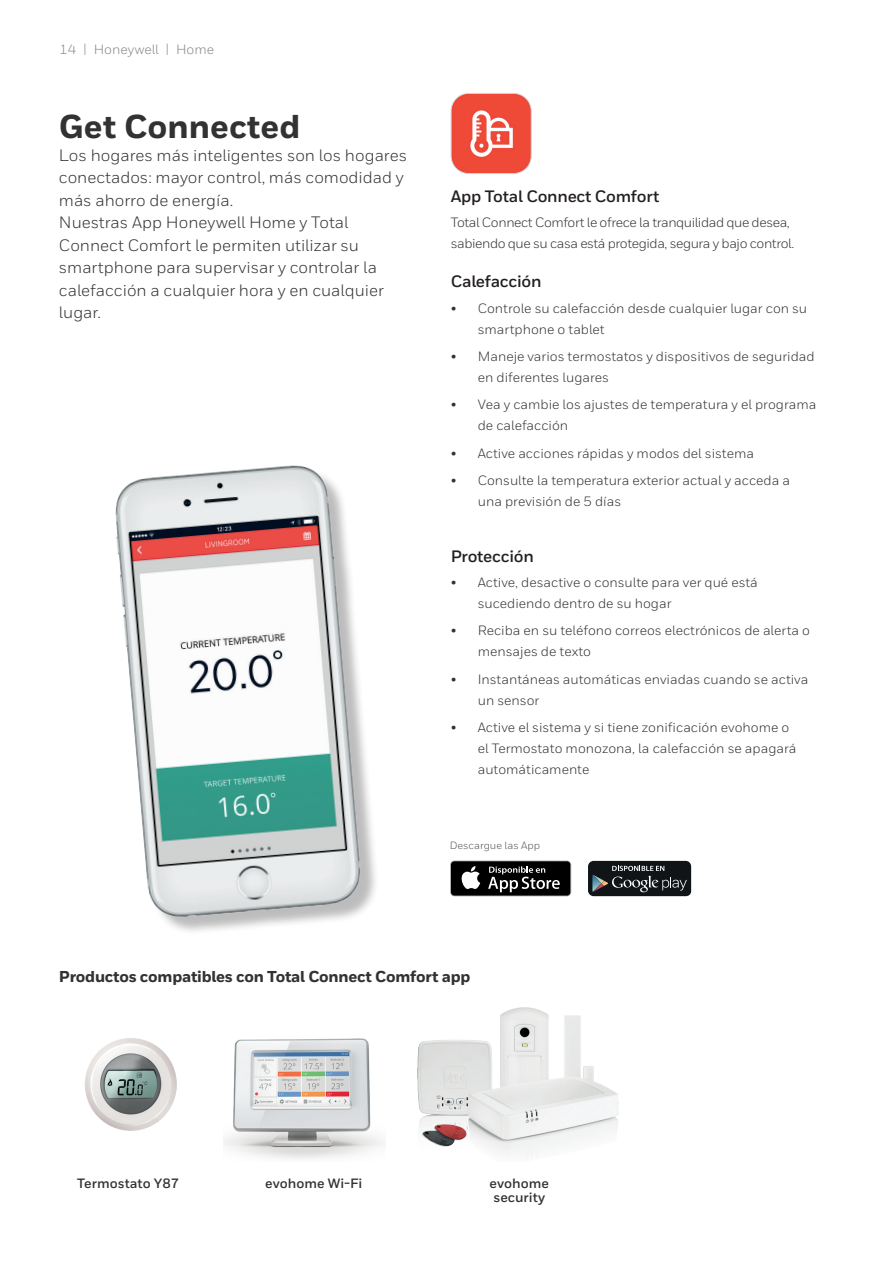
<style>
.page{position:relative;width:893px;height:1263px;background:#fff}
.page>*{position:absolute;margin:0;border:0;box-sizing:border-box;transform-origin:0 0}
.t1{font:800 33px "Honeywell Sans";color:#333233}
.t2{font:16.5px/22.5px "Honeywell Sans";color:#333233}
.t3{font:700 16.5px "Honeywell Sans";letter-spacing:-.015em;color:#231f20}
.t4{font:800 15.75px "Honeywell Sans";letter-spacing:-.015em;color:#333233}
.t5{font:13.5px/21px "Honeywell Sans";color:#333233}
.t6{font:13.5px/21px "Honeywell Sans";letter-spacing:-.03em;color:#333233}
.t7{font:700 13.5px/13.5px "Honeywell Sans";color:#333233}
.t8{font:13.5px "Honeywell Sans";color:#86888b}
.t9{font:10.5px "Honeywell Sans";color:#545557}
</style>
<div class="page">
<img style="left:115px;top:465px;width:261px;height:467px">
<img style="left:223px;top:1038px;width:162px;height:121px">
<img style="left:84px;top:1038px;width:93px;height:93px">
<img style="left:417px;top:1007px;width:202px;height:151px">
<div style="left:588px;top:861px;width:103px;height:35px;background:#111416;border-radius:6px"></div>
<svg style="left:450px;top:860px;width:121px;height:36px"></svg>
<div style="left:451px;top:861px;width:119px;height:34px;background:#000001;border-radius:3px"></div>
<svg style="left:461px;top:866px;width:19px;height:23px"></svg>
<svg style="left:592px;top:866px;width:95px;height:26px"></svg>
<svg style="left:488px;top:866px;width:72px;height:26px"></svg>
<img style="left:451px;top:93px;width:80px;height:81px">
<div style="left:451px;top:93px;width:80px;height:81px;border:1px solid #d5d6d8;border-radius:18px"></div>
<p class="t8" style="left:60px;top:41px;width:156px">14 | Honeywell | Home</p>
<h1 class="t1" style="left:59px;top:106px;width:243px">Get Connected</h1>
<p class="t2" style="left:59px;top:144px;width:350px">Los hogares más inteligentes son los hogares conectados: mayor control, más comodidad y más ahorro de energía.<br>Nuestras App Honeywell Home y Total Connect Comfort le permiten utilizar su smartphone para supervisar y controlar la calefacción a cualquier hora y en cualquier lugar.</p>
<p class="t3" style="left:451px;top:186px;width:210px">App Total Connect Comfort</p>
<p class="t6" style="left:451px;top:212px;width:345px">Total Connect Comfort le ofrece la tranquilidad que desea, sabiendo que su casa está protegida, segura y bajo control.</p>
<p class="t3" style="left:451px;top:272px;width:92px">Calefacción</p>
<p class="t5" style="left:478px;top:297px;width:331px;text-indent:-27px">• Controle su calefacción desde cualquier lugar con su smartphone o tablet</p>
<p class="t5" style="left:478px;top:346px;width:338px;text-indent:-27px">• Maneje varios termostatos y dispositivos de seguridad en diferentes lugares</p>
<p class="t5" style="left:478px;top:394px;width:340px;text-indent:-27px">• Vea y cambie los ajustes de temperatura y el programa de calefacción</p>
<p class="t5" style="left:451px;top:443px;width:305px">• Active acciones rápidas y modos del sistema</p>
<p class="t5" style="left:478px;top:470px;width:314px;text-indent:-27px">• Consulte la temperatura exterior actual y acceda a una previsión de 5 días</p>
<p class="t3" style="left:451px;top:546px;width:85px">Protección</p>
<p class="t5" style="left:478px;top:572px;width:282px;text-indent:-27px">• Active, desactive o consulte para ver qué está sucediendo dentro de su hogar</p>
<p class="t5" style="left:478px;top:620px;width:334px;text-indent:-27px">• Reciba en su teléfono correos electrónicos de alerta o mensajes de texto</p>
<p class="t5" style="left:478px;top:669px;width:332px;text-indent:-27px">• Instantáneas automáticas enviadas cuando se activa un sensor</p>
<p class="t5" style="left:478px;top:717px;width:320px;text-indent:-27px">• Active el sistema y si tiene zonificación evohome o el Termostato monozona, la calefacción se apagará automáticamente</p>
<p class="t9" style="left:450px;top:839px;width:92px">Descargue las App</p>
<p class="t4" style="left:59px;top:967px;width:413px">Productos compatibles con Total Connect Comfort app</p>
<p class="t7" style="left:77px;top:1177px;width:104px">Termostato Y87</p>
<p class="t7" style="left:265px;top:1177px;width:99px">evohome Wi-Fi</p>
<p class="t7" style="left:490px;top:1177px;width:61px">evohome security</p>
</div>
